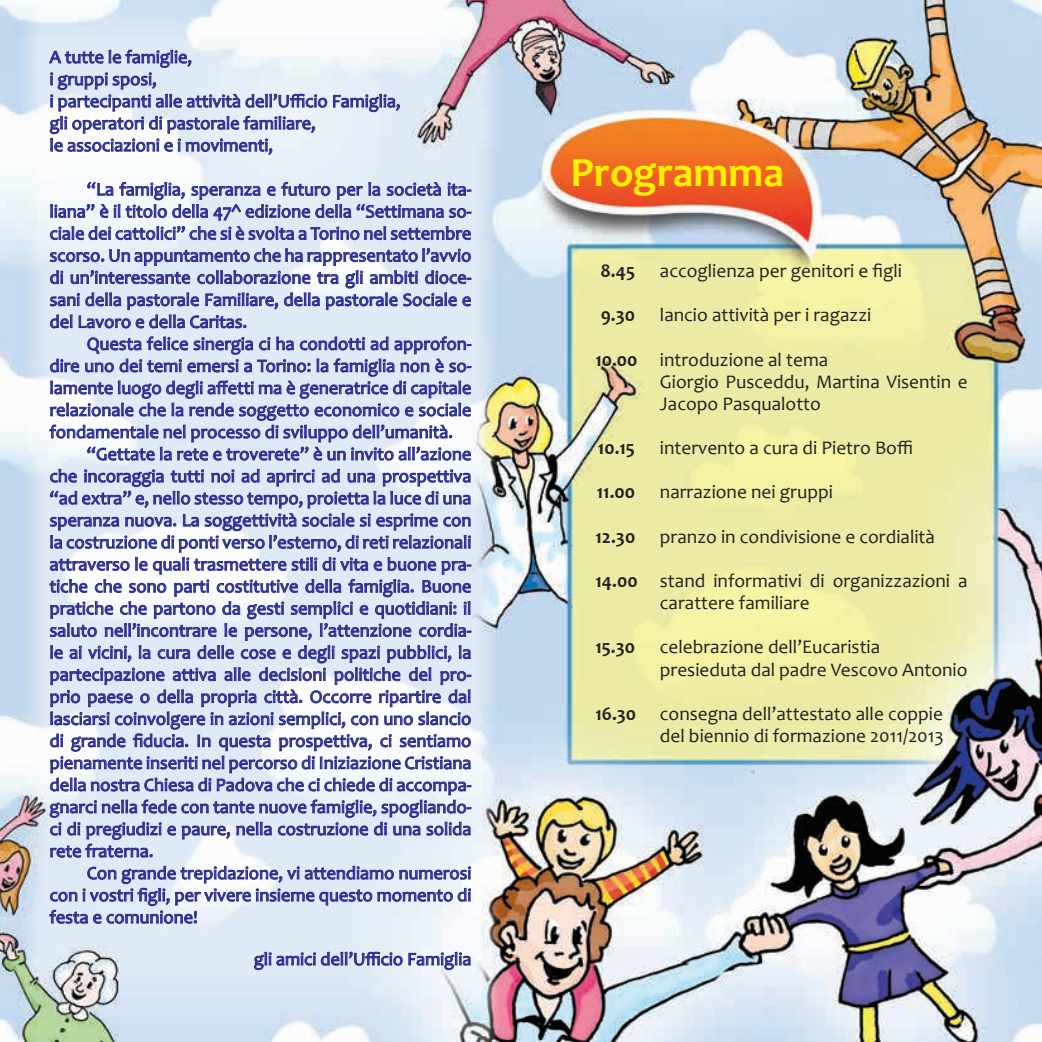
<style>
.page{position:relative;width:1042px;height:1042px;background:#fff}
.page>*{position:absolute;margin:0;border:0;box-sizing:border-box;transform-origin:0 0}
.t1{font:700 42px "Candara";color:#fff101}
.t2{font:19.25px/22.1px "Candara";color:#231f20}
.t3{font:700 19.25px "Candara";color:#231f20}
.t4{font:18.38px/22.1px "Candara";color:#2e3092}
.s1{font-weight:700}
</style>
<div class="page">
<img style="left:0;top:0;width:1042px;height:1042px">
<svg style="left:333px;top:94px;width:67px;height:18px"></svg>
<svg style="left:49px;top:50px;width:278px;height:105px"></svg>
<svg style="left:50px;top:182px;width:421px;height:58px"></svg>
<svg style="left:50px;top:248px;width:421px;height:80px;background:#bac3e0"></svg>
<svg style="left:49px;top:336px;width:422px;height:125px;background:#b8c1df"></svg>
<svg style="left:50px;top:469px;width:421px;height:388px"></svg>
<svg style="left:49px;top:866px;width:422px;height:58px;background:#c2cae3"></svg>
<svg style="left:254px;top:952px;width:217px;height:18px;background:#acb3d7"></svg>
<p class="t4" style="left:50px;top:46px;width:352px">A tutte le famiglie,<br>i gruppi sposi,<br>i partecipanti alle attività dell’Ufficio Famiglia, gli operatori di pastorale familiare,<br>le associazioni e i movimenti,</p>
<p class="t4" style="left:50px;top:178px;width:423px;text-align:justify;text-indent:37px">“La famiglia, speranza e futuro per la società ita&shy;liana” è il titolo della 47^ edizione della “Settimana so&shy;ciale dei cattolici” che si è svolta a Torino nel settembre scorso. Un appuntamento che ha rappresentato l’avvio di un’interessante collaborazione tra gli ambiti dioce&shy;sani della pastorale Familiare, della pastorale Sociale e del Lavoro e della Caritas.</p>
<p class="t4" style="left:87px;top:332px;width:386px">Questa felice sinergia ci ha condotti ad approfon-</p>
<p class="t4" style="left:50px;top:354px;width:423px">dire uno dei temi emersi a Torino: la famiglia non è so-</p>
<p class="t4" style="left:50px;top:377px;width:423px">lamente luogo degli affetti ma è generatrice di capitale</p>
<p class="t4" style="left:50px;top:399px;width:423px">relazionale che la rende soggetto economico e sociale</p>
<p class="t4" style="left:50px;top:421px;width:405px">fondamentale nel processo di sviluppo dell’umanità.</p>
<p class="t4" style="left:87px;top:443px;width:386px">“Gettate la rete e troverete” è un invito all’azione</p>
<p class="t4" style="left:50px;top:465px;width:423px">che incoraggia tutti noi ad aprirci ad una prospettiva</p>
<p class="t4" style="left:50px;top:487px;width:423px">“ad extra” e, nello stesso tempo, proietta la luce di una</p>
<p class="t4" style="left:50px;top:509px;width:423px">speranza nuova. La soggettività sociale si esprime con</p>
<p class="t4" style="left:50px;top:531px;width:423px">la costruzione di ponti verso l’esterno, di reti relazionali</p>
<p class="t4" style="left:50px;top:553px;width:423px">attraverso le quali trasmettere stili di vita e buone pra-</p>
<p class="t4" style="left:50px;top:575px;width:423px">tiche che sono parti costitutive della famiglia. Buone</p>
<p class="t4" style="left:50px;top:597px;width:423px">pratiche che partono da gesti semplici e quotidiani: il</p>
<p class="t4" style="left:50px;top:619px;width:423px">saluto nell’incontrare le persone, l’attenzione cordia-</p>
<p class="t4" style="left:50px;top:641px;width:423px">le ai vicini, la cura delle cose e degli spazi pubblici, la</p>
<p class="t4" style="left:50px;top:663px;width:423px">partecipazione attiva alle decisioni politiche del pro-</p>
<p class="t4" style="left:50px;top:685px;width:423px">prio paese o della propria città. Occorre ripartire dal</p>
<p class="t4" style="left:50px;top:707px;width:423px">lasciarsi coinvolgere in azioni semplici, con uno slancio</p>
<p class="t4" style="left:50px;top:729px;width:423px">di grande fiducia. In questa prospettiva, ci sentiamo</p>
<p class="t4" style="left:50px;top:751px;width:423px">pienamente inseriti nel percorso di Iniziazione Cristiana</p>
<p class="t4" style="left:50px;top:773px;width:423px">della nostra Chiesa di Padova che ci chiede di accompa-</p>
<p class="t4" style="left:50px;top:795px;width:423px">gnarci nella fede con tante nuove famiglie, spogliando-</p>
<p class="t4" style="left:50px;top:818px;width:423px">ci di pregiudizi e paure, nella costruzione di una solida</p>
<p class="t4" style="left:50px;top:840px;width:105px">rete fraterna.</p>
<p class="t4" style="left:87px;top:862px;width:386px">Con grande trepidazione, vi attendiamo numerosi</p>
<p class="t4" style="left:50px;top:884px;width:423px">con i vostri figli, per vivere insieme questo momento di</p>
<p class="t4" style="left:50px;top:906px;width:150px">festa e comunione!</p>
<p class="t4" style="left:254px;top:948px;width:219px">gli amici dell’Ufficio Famiglia</p>
<h1 class="t1" style="left:570px;top:145px;width:215px">Programma</h1>
<p class="t3" style="left:600px;top:259px;width:36px">8.45</p>
<p class="t2" style="left:660px;top:259px;width:244px">accoglienza per genitori e figli</p>
<p class="t3" style="left:601px;top:303px;width:36px">9.30</p>
<p class="t2" style="left:660px;top:304px;width:213px">lancio attività per i ragazzi</p>
<p class="t2" style="left:660px;top:348px;width:309px;text-indent:-64px"><span class="s1">10.00</span> introduzione al tema<br>Giorgio Pusceddu, Martina Visentin e<br>Jacopo Pasqualotto</p>
<p class="t3" style="left:598px;top:436px;width:39px">10.15</p>
<p class="t2" style="left:660px;top:437px;width:254px">intervento a cura di Pietro Boffi</p>
<p class="t3" style="left:597px;top:480px;width:40px">11.00</p>
<p class="t2" style="left:660px;top:481px;width:174px">narrazione nei gruppi</p>
<p class="t3" style="left:595px;top:524px;width:41px">12.30</p>
<p class="t2" style="left:660px;top:525px;width:277px">pranzo in condivisione e cordialità</p>
<p class="t2" style="left:660px;top:569px;width:309px;text-indent:-64px"><span class="s1">14.00</span> stand informativi di organizzazioni a carattere familiare</p>
<p class="t3" style="left:595px;top:635px;width:41px">15.30</p>
<p class="t2" style="left:660px;top:636px;width:309px">celebrazione dell’Eucaristia presieduta dal padre Vescovo Antonio</p>
<p class="t2" style="left:595px;top:702px;width:350px;text-align:right"><span class="s1">16.30</span> consegna dell’attestato alle coppie del biennio di formazione 2011/2013</p>
</div>
